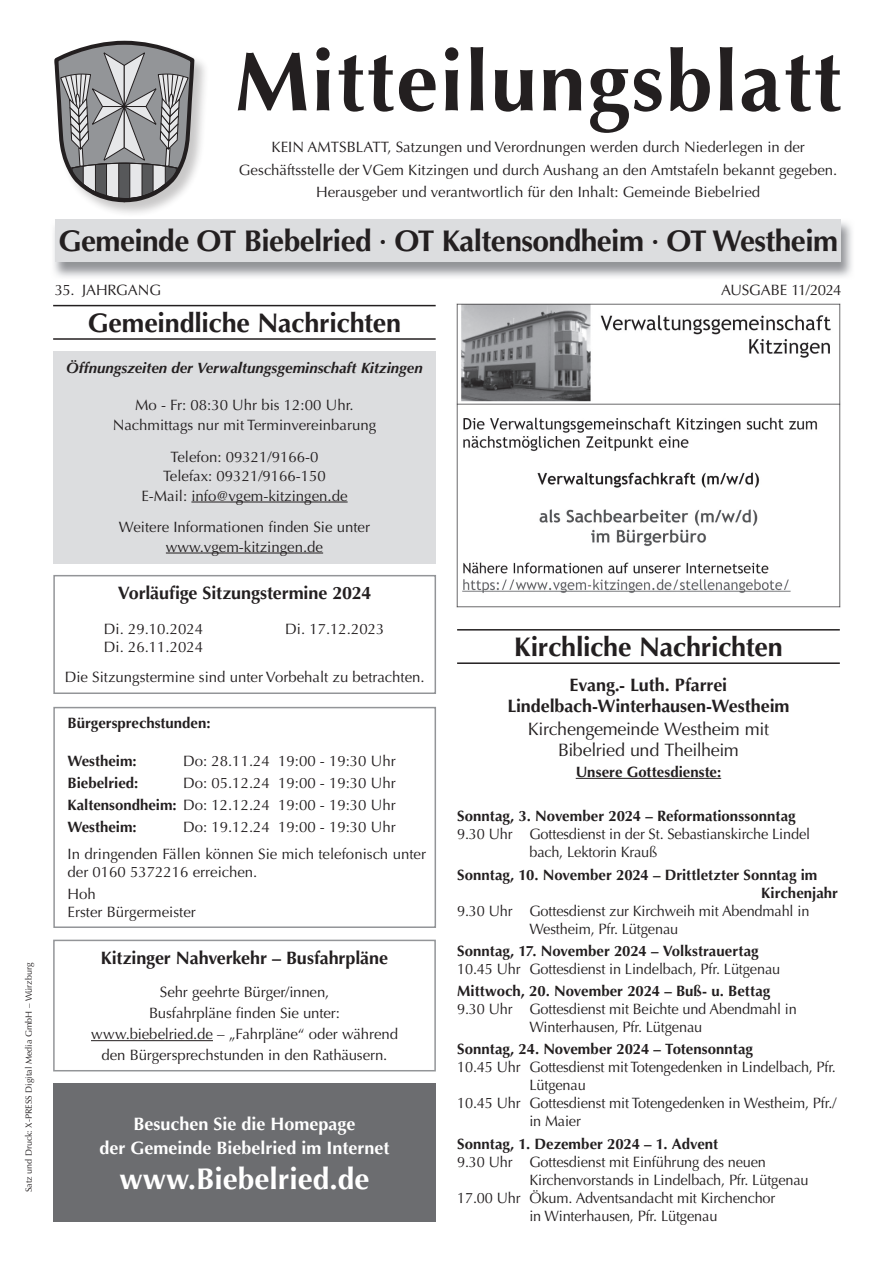
<style>
.page{position:relative;width:893px;height:1263px;background:#fff}
.page>*{position:absolute;margin:0;border:0;box-sizing:border-box;transform-origin:0 0}
.t1{font:700 84px "Optima LT Std";letter-spacing:.02em;color:#231f20}
.t2{font:700 30px "Optima LT Std";letter-spacing:-.02em;color:#231f20}
.t3{font:700 30px "Optima LT Std";color:#fff}
.t4{font:700 27px "Optima LT Std";letter-spacing:-.01em;color:#231f20}
.t5{font:700 18px/21px "Optima LT Std";letter-spacing:-.005em;color:#231f20;text-align:center}
.t6{font:700 18px/24.3px "Optima LT Std";color:#fff;text-align:center}
.t7{font:18px/21px "Optima LT Std";letter-spacing:-.02em;color:#231f20;text-align:center}
.t8{font:15px/19.5px "Optima LT Std";letter-spacing:-.005em;color:#231f20}
.t9{font:700 15px/18px "Optima LT Std";color:#231f20}
.t10{font:italic 700 15px "Optima LT Std";color:#231f20}
.t11{font:9px "Optima LT Std";color:#231f20}
.s1{font-weight:700}
</style>
<div class="page">
<img style="left:54px;top:219px;width:798px;height:58px">
<div style="left:56px;top:219px;width:785px;height:42px;background:#dcdddf"></div>
<div style="left:54px;top:41px;width:156px;height:177px;background:#231f20;opacity:.25"></div>
<svg style="left:54px;top:41px;width:140px;height:161px;background:#9b9b9d"></svg>
<hr style="left:53px;top:305px;width:383px;height:1px;background:#231f20">
<hr style="left:53px;top:338px;width:383px;height:2px;background:#231f20">
<div style="left:53px;top:351px;width:383px;height:212px;background:#dcdddf"></div>
<hr style="left:191px;top:502px;width:157px;height:1px;background:#231f20">
<hr style="left:166px;top:553px;width:157px;height:1px;background:#231f20">
<div style="left:53px;top:575px;width:383px;height:119px;border:2px solid #939598"></div>
<div style="left:53px;top:707px;width:383px;height:221px;border:2px solid #939598"></div>
<hr style="left:91px;top:1040px;width:122px;height:1px;background:#231f20">
<div style="left:53px;top:940px;width:383px;height:131px;border:2px solid #939598"></div>
<div style="left:53px;top:1084px;width:383px;height:138px;background:#6c6d70"></div>
<hr style="left:457px;top:629px;width:383px;height:1px;background:#231f20">
<hr style="left:457px;top:662px;width:383px;height:2px;background:#231f20">
<hr style="left:576px;top:778px;width:145px;height:1px;background:#231f20">
<img style="left:456px;top:303px;width:385px;height:305px">
<p class="t11" style="left:23px;top:1192px;width:231px;rotate:-90deg">Satz und Druck: X-Press Digital Media GmbH – Würzburg</p>
<h1 class="t1" style="left:235px;top:33px;width:608px">Mitteilungsblatt</h1>
<p class="t8" style="left:239px;top:136px;width:600px;line-height:22.5px;text-align:center">KEIN AMTSBLATT, Satzungen und Verordnungen werden durch Niederlegen in der<br>Geschäftsstelle der VGem Kitzingen und durch Aushang an den Amtstafeln bekannt gegeben.<br>Herausgeber und verantwortlich für den Inhalt: Gemeinde Biebelried</p>
<h2 class="t2" style="left:58px;top:223px;width:781px">Gemeinde OT Biebelried · OT Kaltensondheim · OT Westheim</h2>
<p class="t8" style="left:55px;top:281px;width:108px">35. JAHRGANG</p>
<p class="t8" style="left:721px;top:281px;width:31px">Ausgabe</p>
<p class="t8" style="left:791px;top:281px;width:52px">11/2024</p>
<h3 class="t4" style="left:88px;top:307px;width:315px">Gemeindliche Nachrichten</h3>
<p class="t10" style="left:66px;top:359px;width:358px">Öffnungszeiten der Verwaltungsgeminschaft Kitzingen</p>
<p class="t8" style="left:113px;top:396px;width:265px;text-align:center">Mo - Fr: 08:30 U hr bis 12:00 U hr.<br>Nachmittags nur mit Terminvereinbarung</p>
<p class="t8" style="left:141px;top:447px;width:208px;text-align:center">Telefon: 09321/9166-0<br>Telefax: 09321/9166-150<br>E-Mail: info@vgem-kitzingen.de</p>
<p class="t8" style="left:119px;top:517px;width:253px;text-align:center">Weitere Informationen finden Sie unter www.vgem-kitzingen.de</p>
<p class="t5" style="left:118px;top:583px;width:255px">Vorläufige Sitzungstermine 2024</p>
<p class="t8" style="left:104px;top:621px;width:101px;line-height:18px">Di. 29.10.2024<br>Di. 26.11.2024</p>
<p class="t8" style="left:285px;top:620px;width:101px">Di. 17.12.2023</p>
<p class="t8" style="left:65px;top:668px;width:361px">Die Sitzungstermine sind unter Vorbehalt zu betrachten.</p>
<p class="t9" style="left:68px;top:714px;width:145px">Bürgersprechstunden:</p>
<p class="t9" style="left:68px;top:752px;width:71px">Westheim:</p>
<p class="t8" style="left:183px;top:751px;width:214px">Do: 28.11.24 19:00 - 19:30 Uhr</p>
<p class="t9" style="left:68px;top:774px;width:72px">Biebelried:</p>
<p class="t8" style="left:68px;top:772px;width:330px;line-height:22.2px;text-align:justify;text-indent:115px">Do: 05.12.24 19:00 - 19:30 Uhr <span class="s1">Kaltensondheim:</span> Do: 12.12.24 19:00 - 19:30 U hr <span class="s1">Westheim:</span></p>
<p class="t8" style="left:68px;top:814px;width:360px;line-height:26.7px;text-indent:115px">Do: 19.12.24 19:00 - 19:30 Uhr<br>In dringenden Fällen können Sie mich telefonisch unter</p>
<p class="t8" style="left:68px;top:861px;width:191px;line-height:22.2px">der 0160 5372216 erreichen.<br>Hoh</p>
<p class="t8" style="left:68px;top:903px;width:130px">Erster Bürgermeister</p>
<p class="t5" style="left:101px;top:948px;width:289px">Kitzinger Nahverkehr – Busfahrpläne</p>
<p class="t8" style="left:91px;top:982px;width:308px;line-height:21px;text-align:center">Sehr geehrte Bürger/innen,<br>Busfahrpläne finden Sie unter: www.biebelried.de – „Fahrpläne“ oder während den Bürgersprechstunden in den Rathäusern.</p>
<p class="t6" style="left:99px;top:1112px;width:292px">Besuchen Sie die Homepage<br>der Gemeinde Biebelried im Internet</p>
<h2 class="t3" style="left:119px;top:1161px;width:252px">www.Biebelried.de</h2>
<h3 class="t4" style="left:514px;top:631px;width:270px">Kirchliche Nachrichten</h3>
<p class="t5" style="left:507px;top:675px;width:284px">Evang.- Luth. Pfarrei<br>Lindelbach-Winterhausen-Westheim</p>
<p class="t7" style="left:528px;top:718px;width:243px">Kirchengemeinde Westheim mit<br>Bibelried und Theilheim</p>
<p class="t9" style="left:576px;top:763px;width:147px">Unsere Gottesdienste:</p>
<p class="t9" style="left:457px;top:807px;width:340px">Sonntag, 3. November 2024 – Reformationssonntag</p>
<p class="t8" style="left:529px;top:825px;width:282px;line-height:18px;text-indent:-72px">9.30 U hr Gottesdienst in der St. Sebastianskirche Lindel bach, Lektorin Krauß</p>
<p class="t9" style="left:761px;top:866px;width:78px;text-indent:-304px">Sonntag, 10. November 2024 – Drittletzter Sonntag im<br>Kirchenjahr</p>
<p class="t8" style="left:529px;top:902px;width:281px;line-height:18px;text-indent:-72px">9.30 U hr Gottesdienst zur Kirchweih mit Abendmahl in<br>Westheim, Pfr. Lütgenau</p>
<p class="t9" style="left:457px;top:942px;width:303px">Sonntag, 17. November 2024 – Volkstrauertag</p>
<p class="t8" style="left:457px;top:959px;width:325px">10.45 U hr Gottesdienst in Lindelbach, Pfr. Lütgenau</p>
<p class="t9" style="left:457px;top:982px;width:315px">Mittwoch, 20. November 2024 – Buß- u. Bettag</p>
<p class="t8" style="left:529px;top:1000px;width:269px;line-height:18px;text-indent:-72px">9.30 U hr Gottesdienst mit Beichte und Abendmahl in<br>Winterhausen, Pfr. Lütgenau</p>
<p class="t9" style="left:457px;top:1040px;width:297px">Sonntag, 24. November 2024 – Totensonntag</p>
<p class="t8" style="left:457px;top:1058px;width:380px">10.45 U hr Gottesdienst mit Totengedenken in Lindelbach, Pfr.</p>
<p class="t8" style="left:529px;top:1076px;width:58px">Lütgenau</p>
<p class="t8" style="left:457px;top:1094px;width:381px">10.45 U hr Gottesdienst mit Totengedenken in Westheim, Pfr./</p>
<p class="t8" style="left:529px;top:1112px;width:53px">in Maier</p>
<p class="t9" style="left:457px;top:1135px;width:263px">Sonntag, 1. Dezember 2024 – 1. Advent</p>
<p class="t8" style="left:457px;top:1152px;width:310px">9.30 U hr Gottesdienst mit Einführung des neuen</p>
<p class="t8" style="left:529px;top:1170px;width:281px">Kirchenvorstands in Lindelbach, Pfr. Lütgenau</p>
<p class="t8" style="left:457px;top:1188px;width:320px">17.00 U hr Ökum. Adventsandacht mit Kirchenchor</p>
<p class="t8" style="left:529px;top:1206px;width:189px">in Winterhausen, Pfr. Lütgenau</p>
</div>
